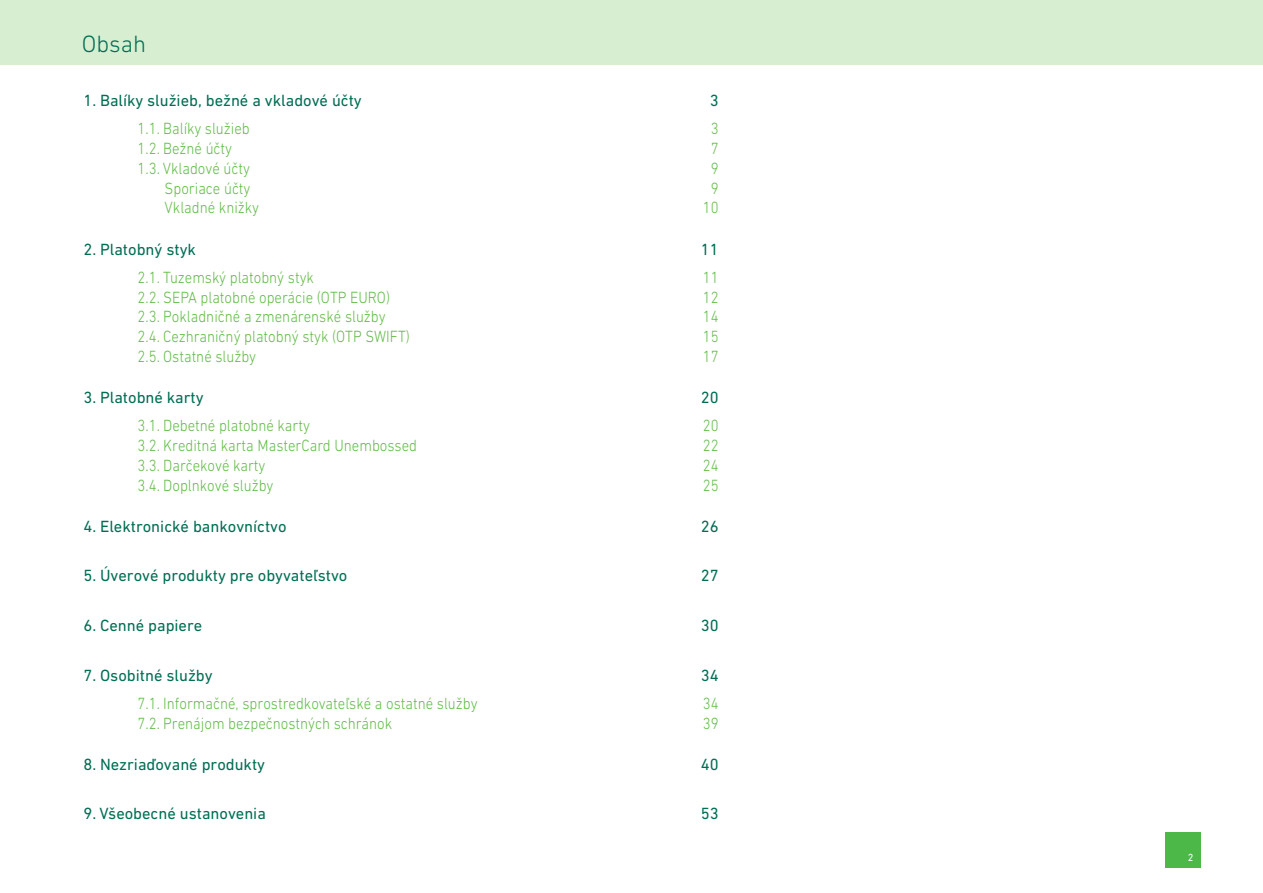
<style>
.page{position:relative;width:1263px;height:893px;background:#fff}
.page>*{position:absolute;margin:0;border:0;box-sizing:border-box;transform-origin:0 0}
.t1{font:300 24px "DIN Next W1 G";color:#006e53}
.t2{font:300 16.5px "DIN Next W1 G";color:#60bb46;scale:.9 1}
.t3{font:16.5px "DIN Next W1 G";color:#006e53}
.t4{font:10.5px "DIN Next W1 G";color:#fff}
</style>
<div class="page">
<div style="left:1165px;top:832px;width:36px;height:36px;background:#4cb848"></div>
<div style="left:0;top:0;width:1263px;height:64px;background:#d7eed1"></div>
<h1 class="t1" style="left:82px;top:30px;width:66px">Obsah</h1>
<p class="t3" style="left:84px;top:91px;width:280px">1. Balíky služieb, bežné a vkladové účty</p>
<p class="t3" style="left:710px;top:91px;width:10px">3</p>
<p class="t2" style="left:138px;top:119px;width:126px">1.1. Balíky služieb</p>
<p class="t2" style="left:711px;top:119px;width:10px">3</p>
<p class="t2" style="left:138px;top:139px;width:107px">1.2. Bežné účty</p>
<p class="t2" style="left:711px;top:139px;width:10px">7</p>
<p class="t2" style="left:138px;top:159px;width:126px">1.3. Vkladové účty</p>
<p class="t2" style="left:711px;top:159px;width:10px">9</p>
<p class="t2" style="left:165px;top:179px;width:97px">Sporiace účty</p>
<p class="t2" style="left:711px;top:179px;width:10px">9</p>
<p class="t2" style="left:165px;top:198px;width:106px">Vkladné knižky</p>
<p class="t2" style="left:703px;top:198px;width:19px">10</p>
<p class="t3" style="left:84px;top:239px;width:114px">2. Platobný styk</p>
<p class="t3" style="left:701px;top:239px;width:19px">11</p>
<p class="t2" style="left:138px;top:268px;width:197px">2.1. Tuzemský platobný styk</p>
<p class="t2" style="left:703px;top:268px;width:19px">11</p>
<p class="t2" style="left:138px;top:288px;width:282px">2.2. SEPA platobné operácie (OTP EURO)</p>
<p class="t2" style="left:703px;top:288px;width:19px">12</p>
<p class="t2" style="left:138px;top:307px;width:277px">2.3. Pokladničné a zmenárenské služby</p>
<p class="t2" style="left:703px;top:307px;width:19px">14</p>
<p class="t2" style="left:138px;top:327px;width:304px">2.4. Cezhraničný platobný styk (OTP SWIFT)</p>
<p class="t2" style="left:703px;top:327px;width:19px">15</p>
<p class="t2" style="left:138px;top:347px;width:133px">2.5. Ostatné služby</p>
<p class="t2" style="left:703px;top:347px;width:19px">17</p>
<p class="t3" style="left:84px;top:388px;width:122px">3. Platobné karty</p>
<p class="t3" style="left:701px;top:388px;width:19px">20</p>
<p class="t2" style="left:138px;top:416px;width:193px">3.1. Debetné platobné karty</p>
<p class="t2" style="left:703px;top:416px;width:19px">20</p>
<p class="t2" style="left:138px;top:436px;width:312px">3.2. Kreditná karta MasterCard Unembossed</p>
<p class="t2" style="left:703px;top:436px;width:19px">22</p>
<p class="t2" style="left:138px;top:456px;width:144px">3.3. Darčekové karty</p>
<p class="t2" style="left:703px;top:456px;width:19px">24</p>
<p class="t2" style="left:138px;top:476px;width:152px">3.4. Doplnkové služby</p>
<p class="t2" style="left:703px;top:476px;width:19px">25</p>
<p class="t3" style="left:84px;top:517px;width:205px">4. Elektronické bankovníctvo</p>
<p class="t3" style="left:701px;top:517px;width:19px">26</p>
<p class="t3" style="left:84px;top:566px;width:265px">5. Úverové produkty pre obyvateľstvo</p>
<p class="t3" style="left:701px;top:566px;width:19px">27</p>
<p class="t3" style="left:84px;top:616px;width:120px">6. Cenné papiere</p>
<p class="t3" style="left:701px;top:616px;width:19px">30</p>
<p class="t3" style="left:84px;top:665px;width:130px">7. Osobitné služby</p>
<p class="t3" style="left:701px;top:665px;width:19px">34</p>
<p class="t2" style="left:138px;top:694px;width:379px">7.1. Informačné, sprostredkovateľské a ostatné služby</p>
<p class="t2" style="left:703px;top:694px;width:19px">34</p>
<p class="t2" style="left:138px;top:714px;width:284px">7.2. Prenájom bezpečnostných schránok</p>
<p class="t2" style="left:703px;top:714px;width:19px">39</p>
<p class="t3" style="left:84px;top:755px;width:183px">8. Nezriaďované produkty</p>
<p class="t3" style="left:701px;top:755px;width:19px">40</p>
<p class="t3" style="left:84px;top:804px;width:184px">9. Všeobecné ustanovenia</p>
<p class="t3" style="left:701px;top:804px;width:19px">53</p>
<p class="t4" style="left:1188px;top:851px;width:7px">2</p>
</div>
